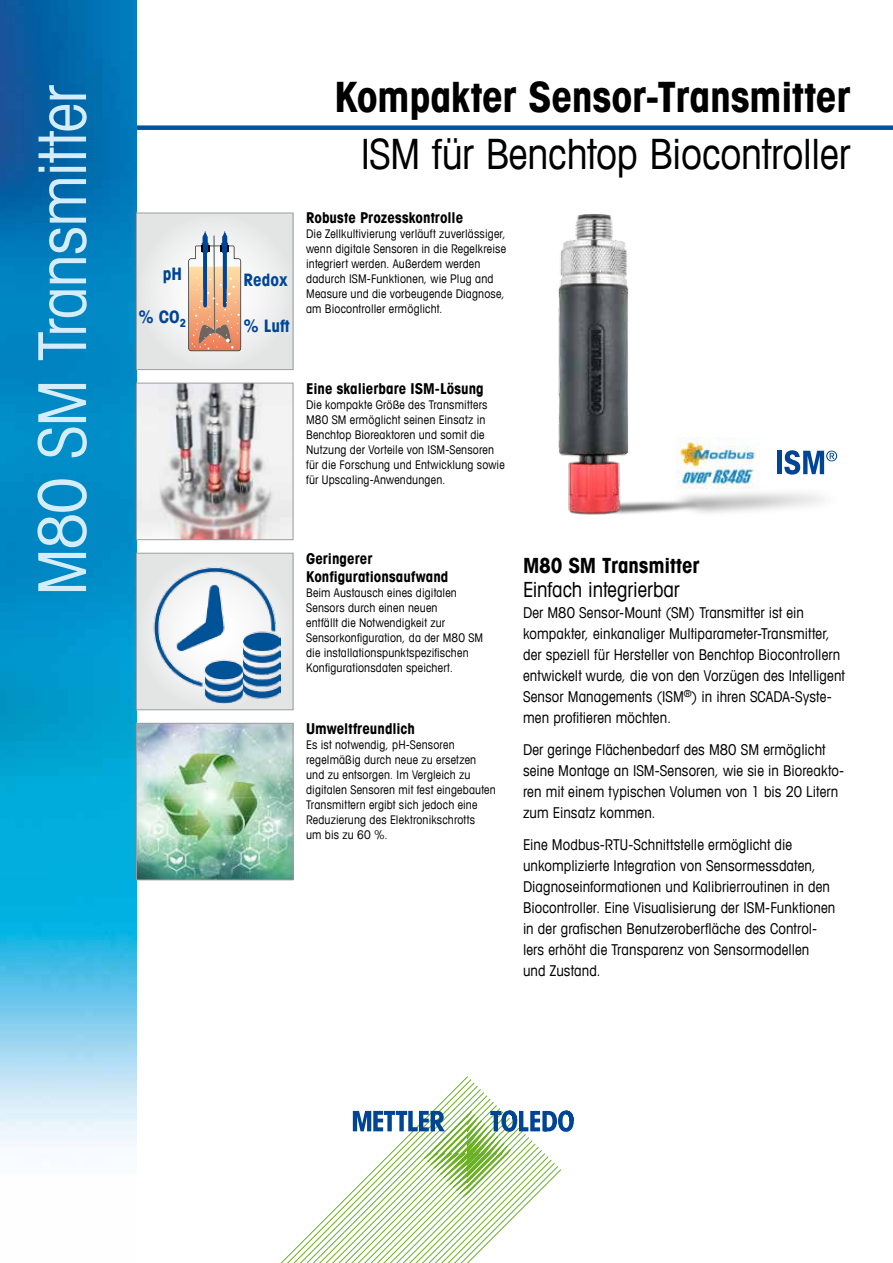
<style>
.page{position:relative;width:893px;height:1263px;background:#fff}
.page>*{position:absolute;margin:0;border:0;box-sizing:border-box;transform-origin:0 0}
.t1{font:condensed 66px "Avant Garde Com";letter-spacing:-.015em;color:#d5edfa}
.t2{font:700 condensed 42px "Avant Garde Com";letter-spacing:-.01em;color:#000}
.t3{font:condensed 42px "Avant Garde Com";letter-spacing:-.01em;color:#000}
.t4{font:condensed 21px "Avant Garde Com";letter-spacing:-.005em;color:#000}
.t5{font:700 condensed 21px "Avant Garde Com";letter-spacing:-.005em;color:#000}
.t6{font:700 condensed 17.25px "Avant Garde Com";color:#004595}
.t7{font:condensed 15px/21px "Avant Garde Com";letter-spacing:.005em;color:#000}
.t8{font:700 condensed 15px/18px "Avant Garde Com";color:#000}
.t9{font:condensed 12px/15px "Avant Garde Com";letter-spacing:.015em;color:#000}
</style>
<div class="page">
<div style="left:0;top:125px;width:893px;height:5px;background:#00529f"></div>
<img style="left:0;top:0;width:136px;height:1147px">
<svg style="left:138px;top:215px;width:153px;height:153px"></svg>
<svg style="left:188px;top:231px;width:53px;height:120px"></svg>
<div style="left:136px;top:213px;width:157px;height:157px;border:1px solid #9c9e9f"></div>
<img style="left:138px;top:385px;width:153px;height:153px">
<div style="left:136px;top:383px;width:157px;height:157px;border:1px solid #9c9e9f"></div>
<div style="left:136px;top:553px;width:157px;height:157px;background:#e3e4e4"></div>
<img style="left:153px;top:567px;width:127px;height:137px">
<div style="left:136px;top:553px;width:157px;height:157px;border:1px solid #9c9e9f"></div>
<img style="left:138px;top:725px;width:153px;height:153px">
<div style="left:136px;top:723px;width:157px;height:157px;border:1px solid #9c9e9f"></div>
<svg style="left:280px;top:1076px;width:253px;height:187px"></svg>
<svg style="left:353px;top:1110px;width:221px;height:88px"></svg>
<img style="left:558px;top:214px;width:280px;height:301px">
<img style="left:676px;top:438px;width:83px;height:52px">
<div style="left:776px;top:451px;width:5px;height:23px;background:#004595"></div>
<svg style="left:784px;top:450px;width:53px;height:25px"></svg>
<h1 class="t1" style="left:22px;top:596px;width:512px;rotate:-90deg">M80 SM Transmitter</h1>
<h3 class="t6" style="left:163px;top:263px;width:21px">pH</h3>
<h3 class="t6" style="left:244px;top:269px;width:46px">Redox</h3>
<h3 class="t6" style="left:139px;top:305px;width:49px">% CO<sub>2</sub></h3>
<h3 class="t6" style="left:244px;top:315px;width:48px">% Luft</h3>
<h2 class="t2" style="left:334px;top:70px;width:517px">Kompakter Sensor-Transmitter</h2>
<h2 class="t3" style="left:361px;top:128px;width:491px">ISM für Benchtop Biocontroller</h2>
<p class="t8" style="left:306px;top:209px;width:159px">Robuste Prozesskontrolle</p>
<p class="t9" style="left:306px;top:226px;width:201px">Die Zellkultivierung verläuft zuverlässiger, wenn digitale Sensoren in die Regelkreise integriert werden. Außerdem werden dadurch ISM-Funktionen, wie Plug and Measure und die vorbeugende Diagnose, am Biocontroller ermöglicht.</p>
<p class="t8" style="left:306px;top:379px;width:179px">Eine skalierbare ISM-Lösung</p>
<p class="t9" style="left:306px;top:396px;width:200px">Die kompakte Größe des Transmitters M80 SM ermöglicht seinen Einsatz in Benchtop Bioreaktoren und somit die Nutzung der Vorteile von ISM-Sensoren für die Forschung und Entwicklung sowie für Upscaling-Anwendungen.</p>
<p class="t8" style="left:306px;top:549px;width:144px">Geringerer<br>Konfigurationsaufwand</p>
<p class="t9" style="left:306px;top:585px;width:178px">Beim Austausch eines digitalen Sensors durch einen neuen<br>entfällt die Notwendigkeit zur Sensorkonfiguration, da der M80 SM die installationspunktspezifischen Konfigurationsdaten speichert.</p>
<p class="t8" style="left:306px;top:719px;width:110px">Umweltfreundlich</p>
<p class="t9" style="left:306px;top:737px;width:191px">Es ist notwendig, pH-Sensoren regelmäßig durch neue zu ersetzen und zu entsorgen. Im Vergleich zu digitalen Sensoren mit fest eingebauten<br>Transmittern ergibt sich jedoch eine<br>Reduzierung des Elektronikschrotts<br>um bis zu 60 %.</p>
<h3 class="t5" style="left:523px;top:552px;width:178px">M80 SM Transmitter</h3>
<h3 class="t4" style="left:523px;top:577px;width:158px">Einfach integrierbar</h3>
<p class="t7" style="left:523px;top:602px;width:323px">Der M80 Sensor-Mount (SM) Transmitter ist ein kompakter, einkanaliger Multiparameter-Transmitter, der speziell für Hersteller von Benchtop Biocontrollern entwickelt wurde, die von den Vorzügen des Intelligent Sensor Managements (ISM<sup>®</sup>) in ihren SCADA-Syste&shy;men profitieren möchten.</p>
<p class="t7" style="left:523px;top:739px;width:323px">Der geringe Flächenbedarf des M80 SM ermöglicht seine Montage an ISM-Sensoren, wie sie in Bioreakto&shy;ren mit einem typischen Volumen von 1 bis 20 Litern zum Einsatz kommen.</p>
<p class="t7" style="left:523px;top:833px;width:314px">Eine Modbus-RTU-Schnittstelle ermöglicht die unkomplizierte Integration von Sensormessdaten, Diagnoseinformationen und Kalibrierroutinen in den Biocontroller. Eine Visualisierung der ISM-Funktionen in der grafischen Benutzeroberfläche des Control&shy;lers erhöht die Transparenz von Sensormodellen und Zustand.</p>
</div>
